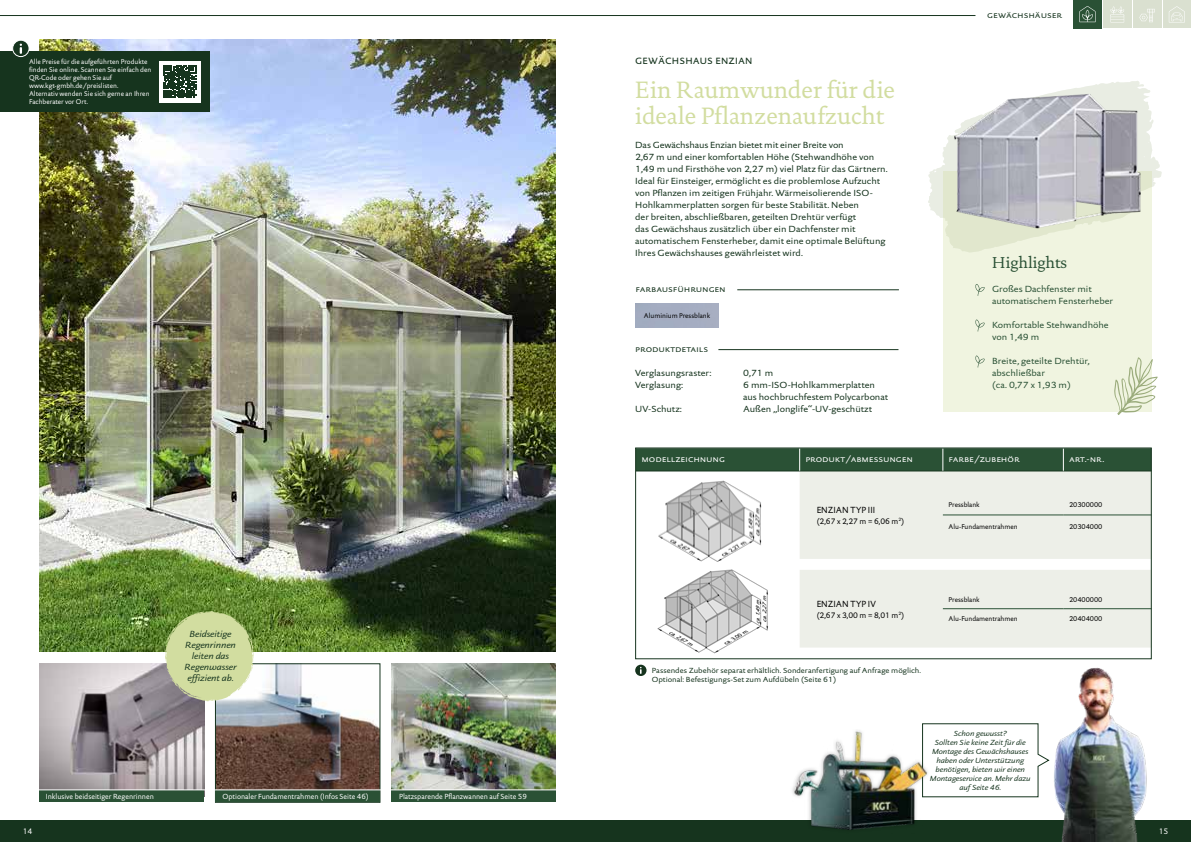
<style>
.page{position:relative;width:1191px;height:842px;background:#fff}
.page>*{position:absolute;margin:0;border:0;box-sizing:border-box;transform-origin:0 0}
.t1{font:24px/26px "DTL Documenta ST";color:#d2dda0}
.t2{font:16px "DTL Documenta ST";color:#2a5135}
.t3{font:12px "DTL Documenta Sans T Caps";letter-spacing:-.015em;color:#16341e}
.t4{font:9px/12px "DTL Documenta Sans T";letter-spacing:-.005em;color:#16341e;scale:1.1 1}
.t5{font:9px/12px "DTL Documenta Sans T";color:#2a5135;scale:1.1 1}
.t6{font:9px "DTL Documenta Sans T Caps";letter-spacing:-.015em;color:#fff;scale:1.1 1}
.t7{font:9px/11px "DTL Documenta Sans T Italic";letter-spacing:-.005em;color:#16341e;text-align:center;scale:1.1 1}
.t8{font:9px "DTL Documenta Sans T Caps";letter-spacing:-.015em;color:#16341e;scale:1.1 1}
.t9{font:9px "DTL Documenta Sans T";color:#000}
.t10{font:8px "DTL Documenta Sans T";color:#000}
.t11{font:8px "DTL Documenta Sans T";color:#fff}
.t12{font:7.5px/9px "DTL Documenta Sans T Italic";letter-spacing:-.01em;color:#16341e;text-align:center;scale:1.1 1}
.t13{font:7.5px/9px "DTL Documenta Sans T";color:#16341e;scale:1.1 1}
.t14{font:7.5px "DTL Documenta Sans T";color:#fff}
.t15{font:7px/8px "DTL Documenta Sans T";color:#fff}
.t16{font:7px "DTL Documenta Sans T";color:#000}
</style>
<div class="page">
<img style="left:40px;top:40px;width:516px;height:612px">
<div style="left:0;top:821px;width:1191px;height:21px;background:#16341e"></div>
<hr style="left:0;top:15px;width:975px;height:1px;background:#16341e">
<img style="left:40px;top:664px;width:164px;height:125px">
<img style="left:217px;top:665px;width:161px;height:124px">
<div style="left:215px;top:663px;width:165px;height:139px;border:1px solid #16341e"></div>
<img style="left:391px;top:664px;width:165px;height:125px">
<div style="left:40px;top:790px;width:164px;height:12px;background:#2a5135"></div>
<div style="left:215px;top:790px;width:165px;height:12px;background:#2a5135"></div>
<div style="left:391px;top:790px;width:165px;height:12px;background:#2a5135"></div>
<hr style="left:34px;top:789px;width:531px;height:1px;background:#fff">
<svg style="left:800px;top:472px;width:349px;height:176px;background:#edefe9"></svg>
<hr style="left:636px;top:471px;width:163px;height:1px;background:#16341e">
<hr style="left:799px;top:471px;width:144px;height:1px;background:#16341e">
<hr style="left:943px;top:471px;width:120px;height:1px;background:#16341e">
<hr style="left:1063px;top:471px;width:88px;height:1px;background:#16341e">
<div style="left:637px;top:450px;width:512px;height:21px;background:#2a5135"></div>
<hr style="left:943px;top:515px;width:120px;height:1px;background:#2a5135">
<hr style="left:1063px;top:515px;width:88px;height:1px;background:#2a5135">
<hr style="left:943px;top:608px;width:120px;height:1px;background:#2a5135">
<hr style="left:1063px;top:608px;width:88px;height:1px;background:#2a5135">
<div style="left:635px;top:448px;width:516px;height:211px;border:1px solid #16341e"></div>
<svg style="left:928px;top:81px;width:233px;height:171px"></svg>
<hr style="left:737px;top:290px;width:162px;height:1px;background:#16341e">
<div style="left:943px;top:172px;width:208px;height:240px;background:#f0f4e0"></div>
<svg style="left:975px;top:284px;width:9px;height:12px"></svg>
<svg style="left:975px;top:320px;width:9px;height:11px"></svg>
<svg style="left:975px;top:356px;width:9px;height:11px"></svg>
<hr style="left:718px;top:349px;width:180px;height:1px;background:#16341e">
<svg style="left:635px;top:665px;width:11px;height:11px"></svg>
<svg style="left:1114px;top:357px;width:43px;height:58px"></svg>
<img style="left:944px;top:83px;width:207px;height:156px">
<svg style="left:165px;top:611px;width:89px;height:90px;background:#c2ce97"></svg>
<svg style="left:940px;top:723px;width:109px;height:74px"></svg>
<img style="left:786px;top:723px;width:154px;height:107px">
<img style="left:1050px;top:658px;width:129px;height:184px">
<img style="left:658px;top:480px;width:104px;height:82px">
<img style="left:657px;top:569px;width:111px;height:85px">
<div style="left:0;top:52px;width:210px;height:60px;background:#16341e"></div>
<div style="left:159px;top:61px;width:42px;height:41px;background:#fff"></div>
<svg style="left:164px;top:65px;width:32px;height:33px"></svg>
<svg style="left:13px;top:40px;width:16px;height:17px"></svg>
<div style="left:12px;top:40px;width:18px;height:17px;border:1px solid #fff;border-radius:50%"></div>
<svg style="left:20px;top:44px;width:2px;height:10px"></svg>
<div style="left:1103px;top:0;width:28px;height:28px;background:#dae0d0"></div>
<div style="left:1132px;top:0;width:29px;height:28px;background:#dae0d0"></div>
<svg style="left:1163px;top:0;width:28px;height:28px"></svg>
<div style="left:1073px;top:0;width:28px;height:28px;background:#2a5135"></div>
<svg style="left:1079px;top:6px;width:16px;height:16px"></svg>
<svg style="left:1110px;top:6px;width:14px;height:16px"></svg>
<svg style="left:1168px;top:6px;width:16px;height:16px"></svg>
<svg style="left:1139px;top:9px;width:16px;height:13px"></svg>
<p class="t15" style="left:29px;top:58px;width:124px">Alle Preise für die aufgeführten Produkte finden Sie online. Scannen Sie einfach den QR-Code oder gehen Sie auf www.kgt-gmbh.de/preislisten.<br>Alternativ wenden Sie sich gerne an Ihren Fachberater vor Ort.</p>
<p class="t7" style="left:184px;top:628px;width:49px">Beidseitige<br>Regenrinnen leiten das<br>Regenwasser effizient ab.</p>
<p class="t11" style="left:23px;top:827px;width:11px">14</p>
<p class="t14" style="left:46px;top:791px;width:110px">Inklusive beidseitiger Regenrinnen</p>
<p class="t14" style="left:222px;top:791px;width:148px">Optionaler Fundamentrahmen (Infos Seite 46)</p>
<p class="t14" style="left:399px;top:791px;width:129px">Platzsparende Pflanzwannen auf Seite 59</p>
<h3 class="t3" style="left:635px;top:52px;width:119px">gewächshaus enzian</h3>
<h1 class="t1" style="left:635px;top:76px;width:261px">Ein Raumwunder für die ideale Pflanzenaufzucht</h1>
<p class="t4" style="left:635px;top:139px;width:231px">Das Gewächshaus Enzian bietet mit einer Breite von<br>2,67 m und einer komfortablen Höhe (Stehwandhöhe von 1,49 m und Firsthöhe von 2,27 m) viel Platz für das Gärtnern.<br>Ideal für Einsteiger, ermöglicht es die problemlose Aufzucht von Pflanzen im zeitigen Frühjahr. Wärmeisolierende ISO-Hohlkammerplatten sorgen für beste Stabilität. Neben<br>der breiten, abschließbaren, geteilten Drehtür verfügt<br>das Gewächshaus zusätzlich über ein Dachfenster mit automatischem Fensterheber, damit eine optimale Belüftung Ihres Gewächshauses gewährleistet wird.</p>
<p class="t8" style="left:635px;top:283px;width:83px">farbausführungen</p>
<p class="t16" style="left:644px;top:311px;width:68px">Aluminium Pressblank</p>
<p class="t8" style="left:635px;top:343px;width:68px">produktdetails</p>
<p class="t4" style="left:635px;top:367px;width:71px">Verglasungsraster:</p>
<p class="t4" style="left:743px;top:367px;width:29px">0,71 m</p>
<p class="t4" style="left:635px;top:379px;width:45px">Verglasung:</p>
<p class="t4" style="left:743px;top:379px;width:133px">6 mm-ISO-Hohlkammerplatten aus hochbruchfestem Polycarbonat</p>
<p class="t4" style="left:635px;top:403px;width:44px">UV-Schutz:</p>
<p class="t4" style="left:743px;top:403px;width:119px">Außen „longlife“-UV-geschützt</p>
<p class="t8" style="left:987px;top:9px;width:70px">gewächshäuser</p>
<h2 class="t2" style="left:992px;top:253px;width:77px">Highlights</h2>
<p class="t5" style="left:992px;top:283px;width:111px">Großes Dachfenster mit automatischem Fensterheber</p>
<p class="t5" style="left:992px;top:319px;width:108px">Komfortable Stehwandhöhe von 1,49 m</p>
<p class="t5" style="left:992px;top:355px;width:90px">Breite, geteilte Drehtür, abschließbar<br>(ca. 0,77 x 1,93 m)</p>
<p class="t6" style="left:641px;top:453px;width:77px">modellzeichnung</p>
<p class="t6" style="left:805px;top:453px;width:99px">produkt/abmessungen</p>
<p class="t6" style="left:948px;top:453px;width:66px">farbe/zubehör</p>
<p class="t6" style="left:1069px;top:453px;width:34px">art.-nr.</p>
<p class="t9" style="left:816px;top:504px;width:60px">ENZIAN TYP III</p>
<p class="t10" style="left:816px;top:516px;width:89px">(2,67 x 2,27 m = 6,06 m<sup>2</sup>)</p>
<p class="t16" style="left:948px;top:500px;width:33px">Pressblank</p>
<p class="t16" style="left:1069px;top:500px;width:35px">20300000</p>
<p class="t16" style="left:948px;top:522px;width:71px">Alu-Fundamentrahmen</p>
<p class="t16" style="left:1069px;top:522px;width:35px">20304000</p>
<p class="t9" style="left:816px;top:598px;width:61px">ENZIAN TYP IV</p>
<p class="t10" style="left:816px;top:610px;width:89px">(2,67 x 3,00 m = 8,01 m<sup>2</sup>)</p>
<p class="t13" style="left:652px;top:665px;width:246px">Passendes Zubehör separat erhältlich. Sonderanfertigung auf Anfrage möglich.<br>Optional: Befestigungs-Set zum Aufdübeln (Seite 61)</p>
<p class="t16" style="left:948px;top:595px;width:33px">Pressblank</p>
<p class="t16" style="left:1069px;top:595px;width:35px">20400000</p>
<p class="t16" style="left:948px;top:614px;width:71px">Alu-Fundamentrahmen</p>
<p class="t16" style="left:1069px;top:614px;width:35px">20404000</p>
<p class="t12" style="left:930px;top:729px;width:93px">Schon gewusst?<br>Sollten Sie keine Zeit für die<br>Montage des Gewächshauses haben oder Unterstützung benötigen, bieten wir einen<br>Montageservice an. Mehr dazu auf Seite 46.</p>
<p class="t11" style="left:1158px;top:827px;width:11px">15</p>
</div>
